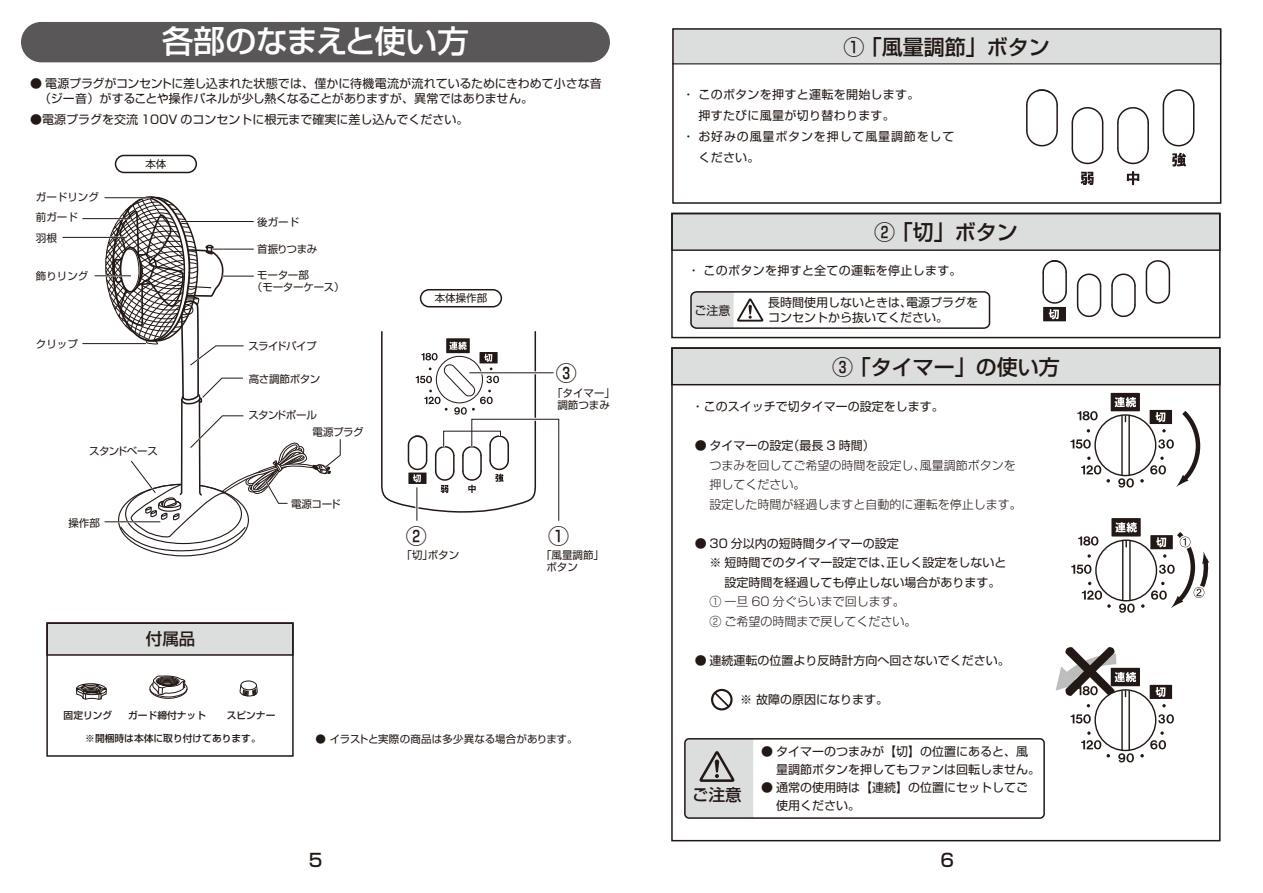
<style>
.page{position:relative;width:1263px;height:893px;background:#fff}
.page>*{position:absolute;margin:0;border:0;box-sizing:border-box;transform-origin:0 0}
.t1{font:500 31.5px "Shin Go Pro";letter-spacing:-.01em;color:#fff}
.t2{font:500 21px "Shin Go Pro";color:#221815}
.t3{font:500 18px "Shin Go Pro";color:#221815}
.t4{font:500 16.5px "Shin Go Pro";color:#221815}
.t5{font:12px/18px "Shin Go Pro";color:#221815}
.t6{font:300 12px/19.5px "Shin Go Pro";color:#221815}
.t7{font:12px "Shin Go Pro";letter-spacing:.025em;color:#221815}
.t8{font:12px "Shin Go Pro";letter-spacing:.07em;color:#221815}
.t9{font:10.5px/12px "Shin Go Pro";color:#221815}
.t10{font:10.5px/12.6px "Shin Go Pro";letter-spacing:-.025em;color:#221815}
.t11{font:10.5px "Shin Go Pro";letter-spacing:-.05em;color:#221815}
.t12{font:10.5px "Shin Go Pro";letter-spacing:-.055em;color:#221815}
.t13{font:10.5px "Shin Go Pro";letter-spacing:-.03em;color:#221815}
.t14{font:10.5px "Shin Go Pro";letter-spacing:-.06em;color:#221815}
.t15{font:500 9.75px "Shin Go Pro";color:#221815}
</style>
<div class="page">
<div style="left:672px;top:30px;width:549px;height:34px;background:#dcdddd"></div>
<hr style="left:672px;top:63px;width:549px;height:1px;background:#221815">
<div style="left:672px;top:28px;width:549px;height:176px;border:2px solid #221815"></div>
<svg style="left:1026px;top:89px;width:32px;height:58px"></svg>
<svg style="left:1071px;top:107px;width:33px;height:58px"></svg>
<svg style="left:1117px;top:107px;width:32px;height:58px"></svg>
<svg style="left:1162px;top:89px;width:33px;height:58px"></svg>
<svg style="left:1172px;top:153px;width:14px;height:14px"></svg>
<svg style="left:1127px;top:171px;width:12px;height:14px"></svg>
<svg style="left:1080px;top:172px;width:14px;height:13px"></svg>
<svg style="left:381px;top:331px;width:179px;height:190px"></svg>
<hr style="left:416px;top:487px;width:1px;height:34px;background:#221815">
<hr style="left:468px;top:371px;width:84px;height:3px;background:#fff">
<hr style="left:469px;top:372px;width:85px;height:1px;background:#221815">
<div style="left:671px;top:347px;width:549px;height:38px;background:#dcdddd;border:1px solid #221815"></div>
<div style="left:1094px;top:414px;width:62px;height:62px;border:1px solid #221815;border-radius:50%"></div>
<hr style="left:1121px;top:415px;width:2px;height:60px;background:#221815">
<hr style="left:1128px;top:415px;width:2px;height:60px;background:#221815">
<svg style="left:1140px;top:479px;width:4px;height:4px"></svg>
<div style="left:1149px;top:410px;width:23px;height:14px;background:#b1adac"></div>
<svg style="left:1118px;top:478px;width:16px;height:10px"></svg>
<svg style="left:1081px;top:457px;width:29px;height:26px"></svg>
<svg style="left:1070px;top:439px;width:21px;height:10px"></svg>
<svg style="left:1077px;top:411px;width:21px;height:9px"></svg>
<svg style="left:1150px;top:409px;width:51px;height:78px"></svg>
<div style="left:1111px;top:393px;width:29px;height:18px;background:#221815"></div>
<svg style="left:1114px;top:397px;width:22px;height:10px"></svg>
<div style="left:1095px;top:539px;width:62px;height:62px;border:1px solid #221815;border-radius:50%"></div>
<hr style="left:1122px;top:540px;width:1px;height:60px;background:#221815">
<hr style="left:1129px;top:540px;width:2px;height:60px;background:#221815">
<svg style="left:1125px;top:540px;width:2px;height:7px"></svg>
<svg style="left:1087px;top:554px;width:4px;height:4px"></svg>
<svg style="left:1141px;top:604px;width:3px;height:4px"></svg>
<svg style="left:1150px;top:535px;width:23px;height:14px"></svg>
<svg style="left:1119px;top:604px;width:16px;height:9px"></svg>
<svg style="left:1082px;top:582px;width:29px;height:26px"></svg>
<svg style="left:1071px;top:565px;width:20px;height:9px"></svg>
<svg style="left:1078px;top:536px;width:20px;height:10px"></svg>
<svg style="left:1151px;top:532px;width:59px;height:76px"></svg>
<div style="left:1111px;top:518px;width:30px;height:18px;background:#221815"></div>
<svg style="left:1115px;top:522px;width:22px;height:11px"></svg>
<div style="left:1094px;top:689px;width:62px;height:62px;border:1px solid #221815;border-radius:50%"></div>
<hr style="left:1121px;top:690px;width:2px;height:60px;background:#221815">
<hr style="left:1128px;top:690px;width:2px;height:60px;background:#221815">
<svg style="left:1140px;top:754px;width:4px;height:3px"></svg>
<svg style="left:1162px;top:704px;width:4px;height:3px"></svg>
<div style="left:1150px;top:685px;width:22px;height:14px;background:#221815"></div>
<svg style="left:1155px;top:687px;width:10px;height:10px"></svg>
<svg style="left:1150px;top:731px;width:16px;height:18px"></svg>
<svg style="left:1118px;top:753px;width:16px;height:9px"></svg>
<svg style="left:1081px;top:731px;width:29px;height:26px"></svg>
<svg style="left:1070px;top:714px;width:21px;height:10px"></svg>
<svg style="left:1158px;top:714px;width:16px;height:9px"></svg>
<div style="left:1111px;top:668px;width:29px;height:18px;background:#221815"></div>
<svg style="left:1055px;top:647px;width:81px;height:51px"></svg>
<div style="left:684px;top:738px;width:361px;height:81px;border:2px solid #221815;border-radius:4px"></div>
<svg style="left:685px;top:739px;width:68px;height:79px;background:#ccc"></svg>
<svg style="left:711px;top:689px;width:22px;height:21px"></svg>
<div style="left:673px;top:214px;width:546px;height:34px;background:#dcdddd"></div>
<div style="left:671px;top:213px;width:549px;height:38px;border:2px solid #221815"></div>
<div style="left:671px;top:213px;width:549px;height:125px;border:2px solid #221815"></div>
<svg style="left:1076px;top:273px;width:26px;height:45px"></svg>
<svg style="left:1111px;top:273px;width:25px;height:45px"></svg>
<svg style="left:1145px;top:260px;width:26px;height:44px"></svg>
<div style="left:1043px;top:307px;width:23px;height:14px;background:#221815"></div>
<svg style="left:1042px;top:260px;width:25px;height:60px"></svg>
<div style="left:690px;top:291px;width:300px;height:38px;border:2px solid #221815;border-radius:6px"></div>
<svg style="left:691px;top:291px;width:73px;height:38px"></svg>
<div style="left:21px;top:22px;width:589px;height:40px;background:#595757"></div>
<div style="left:115px;top:155px;width:82px;height:18px;border:2px solid #221815;border-radius:9px"></div>
<div style="left:420px;top:289px;width:82px;height:18px;border:2px solid #221815;border-radius:9px"></div>
<div style="left:46px;top:622px;width:248px;height:34px;background:#dcdddd;border:2px solid #221815"></div>
<hr style="left:63px;top:237px;width:64px;height:1px;background:#221815">
<svg style="left:76px;top:196px;width:265px;height:561px"></svg>
<h1 class="t1" style="left:162px;top:15px;width:308px">各部のなまえと使い方</h1>
<p class="t5" style="left:39px;top:75px;width:564px;line-height:15px;text-indent:-9px">● 電源プラグがコンセントに差し込まれた状態では、僅かに待機電流が流れているためにきわめて小さな音（ジー音）がすることや操作パネルが少し熱くなることがありますが、異常ではありません。</p>
<p class="t5" style="left:30px;top:109px;width:440px">●電源プラグを交流 100V のコンセントに根元まで確実に差し込んでください。</p>
<p class="t9" style="left:145px;top:156px;width:22px">本体</p>
<p class="t9" style="left:36px;top:185px;width:64px;line-height:20.4px">ガードリング前ガード<br>羽根</p>
<p class="t9" style="left:36px;top:269px;width:54px">飾りリング</p>
<p class="t9" style="left:36px;top:336px;width:43px">クリップ</p>
<p class="t11" style="left:89px;top:442px;width:70px">スタンドベース</p>
<p class="t9" style="left:68px;top:516px;width:33px">操作部</p>
<h3 class="t4" style="left:146px;top:625px;width:51px">付属品</h3>
<p class="t9" style="left:257px;top:214px;width:43px">後ガード</p>
<p class="t9" style="left:257px;top:242px;width:62px">首振りつまみ</p>
<p class="t10" style="left:252px;top:267px;width:94px;text-indent:5px">モーター部<br>（モーターケース）</p>
<p class="t12" style="left:248px;top:337px;width:70px">スライドパイプ</p>
<p class="t13" style="left:249px;top:370px;width:73px">高さ調節ボタン</p>
<p class="t14" style="left:248px;top:406px;width:70px">スタンドポール</p>
<p class="t9" style="left:313px;top:425px;width:52px">電源プラグ</p>
<p class="t9" style="left:291px;top:497px;width:51px">電源コード</p>
<p class="t9" style="left:435px;top:291px;width:54px">本体操作部</p>
<h2 class="t2" style="left:406px;top:518px;width:22px">②</h2>
<p class="t9" style="left:401px;top:548px;width:59px">「切」ボタン</p>
<h2 class="t2" style="left:556px;top:356px;width:22px">③</h2>
<p class="t9" style="left:552px;top:385px;width:64px;text-align:center">「タイマー」調節つまみ</p>
<h2 class="t2" style="left:548px;top:518px;width:22px">①</h2>
<p class="t9" style="left:546px;top:548px;width:59px;text-indent:-5px">「風量調節」ボタン</p>
<p class="t15" style="left:64px;top:708px;width:50px">固定リング</p>
<p class="t15" style="left:128px;top:708px;width:79px">ガード締付ナット</p>
<p class="t15" style="left:227px;top:708px;width:50px">スピンナー</p>
<p class="t15" style="left:85px;top:730px;width:177px">※開梱時は本体に取り付けてあります。</p>
<p class="t9" style="left:315px;top:731px;width:264px">● イラストと実際の商品は多少異なる場合があります。</p>
<h2 class="t2" style="left:843px;top:30px;width:208px">① 「風量調節」ボタン</h2>
<p class="t7" style="left:683px;top:84px;width:238px">・ このボタンを押すと運転を開始します。</p>
<p class="t7" style="left:698px;top:105px;width:198px">押すたびに風量が切り替わります。</p>
<p class="t8" style="left:683px;top:126px;width:273px">・ お好みの風量ボタンを押して風量調節をして</p>
<p class="t5" style="left:698px;top:147px;width:63px">ください。</p>
<h2 class="t2" style="left:874px;top:214px;width:145px">② 「切」ボタン</h2>
<p class="t7" style="left:688px;top:261px;width:275px">・ このボタンを押すと全ての運転を停止します。</p>
<p class="t5" style="left:694px;top:300px;width:37px">ご注意</p>
<p class="t5" style="left:768px;top:294px;width:211px;line-height:15px">長時間使用しないときは、電源プラグをコンセントから抜いてください。</p>
<h2 class="t2" style="left:832px;top:349px;width:229px">③ 「タイマー」の使い方</h2>
<p class="t5" style="left:692px;top:396px;width:253px">・このスイッチで切タイマーの設定をします。</p>
<p class="t5" style="left:695px;top:435px;width:181px">● タイマーの設定（最長 3 時間）</p>
<p class="t6" style="left:710px;top:454px;width:314px">つまみを回してご希望の時間を設定し、風量調節ボタンを押してください。<br>設定した時間が経過しますと自動的に運転を停止します。</p>
<p class="t5" style="left:695px;top:533px;width:206px">● 30 分以内の短時間タイマーの設定</p>
<p class="t5" style="left:710px;top:552px;width:298px">※ 短時間でのタイマー設定では、正しく設定をしないと</p>
<p class="t5" style="left:724px;top:572px;width:278px">設定時間を経過しても停止しない場合があります。</p>
<p class="t6" style="left:710px;top:590px;width:208px">① 一旦 60 分ぐらいまで回します。<br>② ご希望の時間まで戻してください。</p>
<p class="t5" style="left:695px;top:650px;width:316px">● 連続運転の位置より反時計方向へ回さないでください。</p>
<p class="t5" style="left:740px;top:689px;width:149px">※ 故障の原因になります。</p>
<h3 class="t4" style="left:692px;top:781px;width:51px">ご注意</h3>
<p class="t5" style="left:776px;top:741px;width:265px;text-indent:-15px">● タイマーのつまみが【切】の位置にあると、風量調節ボタンを押してもファンは回転しません。</p>
<p class="t5" style="left:776px;top:777px;width:253px;text-indent:-15px">● 通常の使用時は【連続】の位置にセットしてご使用ください。</p>
<h3 class="t3" style="left:309px;top:845px;width:15px">5</h3>
<h3 class="t3" style="left:940px;top:845px;width:15px">6</h3>
</div>
